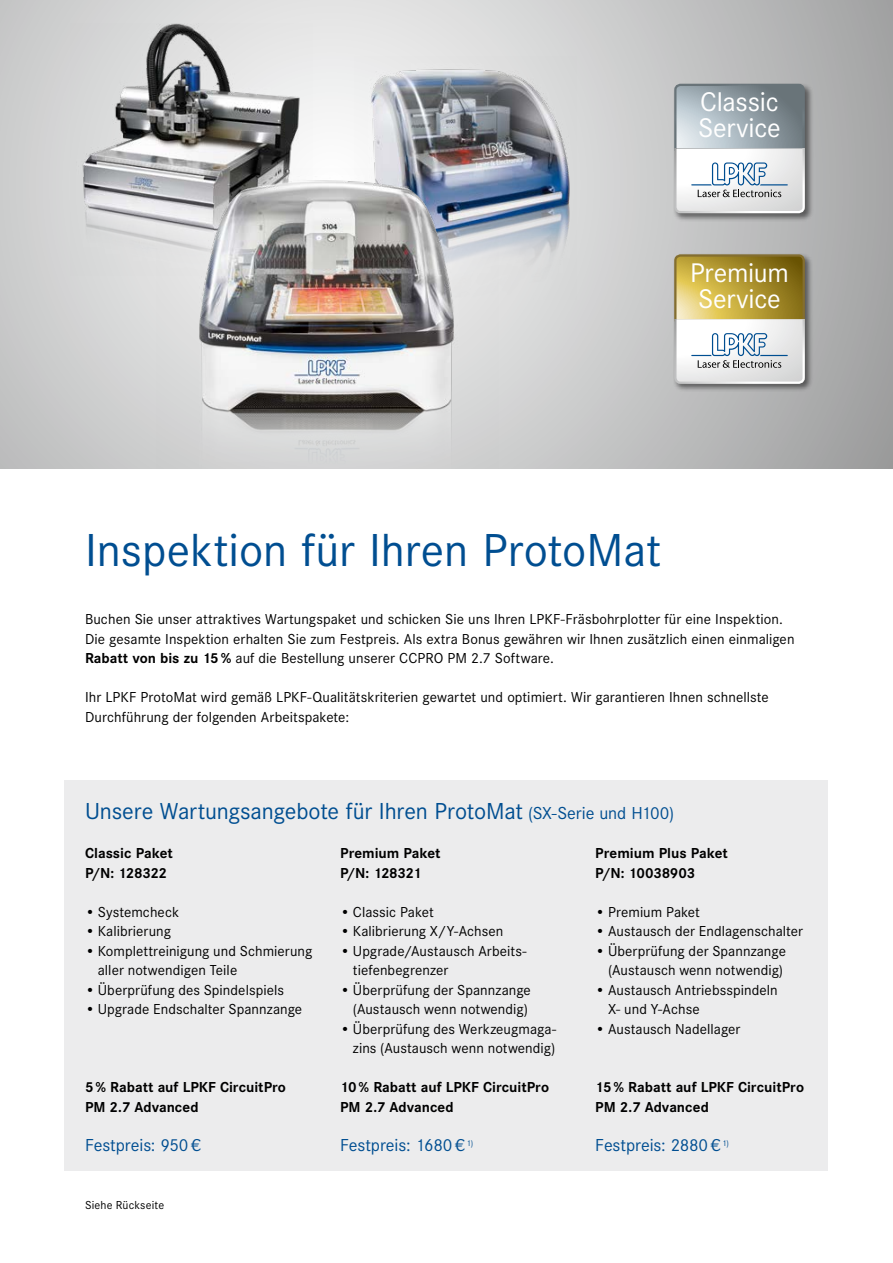
<style>
.page{position:relative;width:893px;height:1263px;background:#fff}
.page>*{position:absolute;margin:0;border:0;box-sizing:border-box;transform-origin:0 0}
.t1{font:48px "Corporate S";color:#004e91}
.t2{font:27.9px/25.8px "Corporate S";letter-spacing:-.01em;color:#fff}
.t3{font:24px "Corporate S";letter-spacing:-.005em;color:#004e91}
.t4{font:18px "Corporate S";letter-spacing:-.005em;color:#004e91}
.t5{font:15px/19.5px "Corporate S";letter-spacing:.005em;color:#000}
.t6{font:700 15px/19.5px "Corporate S";color:#000}
.t7{font:12px "Corporate S";letter-spacing:.01em;color:#000}
.s1{font-weight:700}
.s2{font-size:18px}
</style>
<div class="page">
<div style="left:65px;top:780px;width:763px;height:390px;background:#ececed"></div>
<svg style="left:0;top:0;width:893px;height:468px;background:#c6c6c7"></svg>
<div style="left:673px;top:253px;width:141px;height:140px;background:#000;opacity:.5"></div>
<svg style="left:673px;top:253px;width:133px;height:131px"></svg>
<div style="left:673px;top:82px;width:141px;height:140px;background:#000;opacity:.5"></div>
<svg style="left:673px;top:83px;width:133px;height:131px"></svg>
<img style="left:71px;top:23px;width:242px;height:253px">
<img style="left:354px;top:56px;width:223px;height:244px">
<img style="left:156px;top:169px;width:343px;height:299px">
<h2 class="t2" style="left:698px;top:88px;width:84px">Classic<br>Service</h2>
<h2 class="t2" style="left:690px;top:259px;width:100px">Premium<br>Service</h2>
<h1 class="t1" style="left:85px;top:518px;width:578px">Inspektion für Ihren ProtoMat</h1>
<p class="t5" style="left:85px;top:609px;width:711px">Buchen Sie unser attraktives Wartungspaket und schicken Sie uns Ihren LPKF-Fräsbohrplotter für eine Inspektion.<br>Die gesamte Inspektion erhalten Sie zum Festpreis. Als extra Bonus gewähren wir Ihnen zusätzlich einen einmaligen<br><span class="s1">Rabatt von bis zu 15 %</span> auf die Bestellung unserer CCPRO PM 2.7 Software.</p>
<p class="t5" style="left:85px;top:687px;width:685px">Ihr LPKF ProtoMat wird gemäß LPKF-Qualitätskriterien gewartet und optimiert. Wir garantieren Ihnen schnellste<br>Durchführung der folgenden Arbeitspakete:</p>
<h3 class="t3" style="left:85px;top:795px;width:591px">Unsere Wartungsangebote für Ihren ProtoMat <span class="s2">(SX-Serie und H100)</span></h3>
<p class="t6" style="left:85px;top:843px;width:89px">Classic Paket<br>P/N: 128322</p>
<p class="t5" style="left:98px;top:901px;width:216px">Systemcheck<br>Kalibrierung<br>Komplettreinigung und Schmierung aller notwendigen Teile<br>Überprüfung des Spindelspiels<br>Upgrade Endschalter Spannzange</p>
<p class="t6" style="left:85px;top:1077px;width:202px">5 % Rabatt auf LPKF CircuitPro<br>PM 2.7 Advanced</p>
<p class="t4" style="left:85px;top:1133px;width:117px">Festpreis: 950 €</p>
<p class="t7" style="left:85px;top:1197px;width:81px">Siehe Rückseite</p>
<p class="t6" style="left:340px;top:843px;width:102px">Premium Paket<br>P/N: 128321</p>
<p class="t5" style="left:353px;top:901px;width:205px">Classic Paket<br>Kalibrierung X/Y-Achsen<br>Upgrade/Austausch Arbeits&shy;tiefenbegrenzer<br>Überprüfung der Spannzange (Austausch wenn notwendig)<br>Überprüfung des Werkzeugmaga&shy;zins (Austausch wenn notwendig)</p>
<p class="t6" style="left:340px;top:1077px;width:210px">10 % Rabatt auf LPKF CircuitPro<br>PM 2.7 Advanced</p>
<p class="t4" style="left:340px;top:1133px;width:135px">Festpreis: 1680 € <sup>1)</sup></p>
<p class="t6" style="left:595px;top:843px;width:134px">Premium Plus Paket<br>P/N: 10038903</p>
<p class="t5" style="left:608px;top:901px;width:197px">Premium Paket<br>Austausch der Endlagenschalter<br>Überprüfung der Spannzange (Austausch wenn notwendig)<br>Austausch Antriebsspindeln<br>X- und Y-Achse<br>Austausch Nadellager</p>
<p class="t6" style="left:595px;top:1077px;width:210px">15 % Rabatt auf LPKF CircuitPro<br>PM 2.7 Advanced</p>
<p class="t4" style="left:595px;top:1133px;width:135px">Festpreis: 2880 € <sup>1)</sup></p>
</div>
